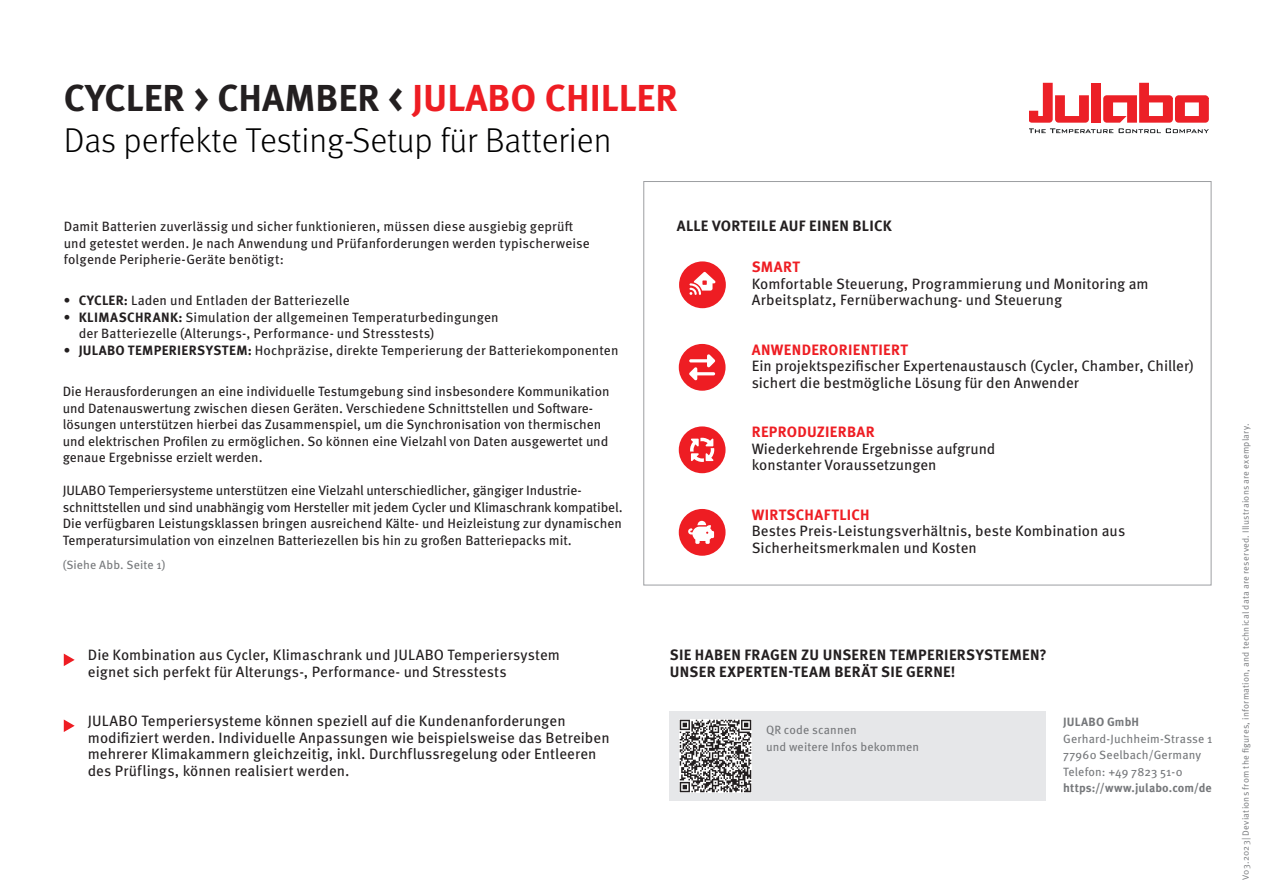
<style>
.page{position:relative;width:1263px;height:893px;background:#fff}
.page>*{position:absolute;margin:0;border:0;box-sizing:border-box;transform-origin:0 0}
.t1{font:700 37.5px "Meta Pro";color:#231f20}
.t2{font:300 34.5px "Meta Pro";color:#000001}
.t3{font:15px/16.5px "Meta Pro";color:#231f20}
.t4{font:700 15px/16.5px "Meta Pro";letter-spacing:.02em;color:#231f20}
.t5{font:700 15px "Meta Pro";letter-spacing:.02em;color:#ee1d23}
.t6{font:13.5px/16.5px "Meta Pro";color:#231f20}
.t7{font:12px/16.5px "Meta Pro";letter-spacing:.01em;color:#76787b}
.t8{font:700 12px "Meta Pro";letter-spacing:.01em;color:#76787b}
.t9{font:9px "Meta Pro Norm";letter-spacing:.025em;color:#76787b}
.s1{color:#ee1d23}
.s2{font-weight:700}
</style>
<div class="page">
<div style="left:679px;top:509px;width:46px;height:47px;background:#ee1d23;border-radius:50%"></div>
<div style="left:679px;top:344px;width:46px;height:47px;background:#ee1d23;border-radius:50%"></div>
<div style="left:679px;top:261px;width:47px;height:47px;background:#ee1d23;border-radius:50%"></div>
<div style="left:670px;top:711px;width:376px;height:89px;background:#e6e7e9"></div>
<div style="left:679px;top:426px;width:46px;height:47px;background:#ee1d23;border-radius:50%"></div>
<svg style="left:1029px;top:83px;width:180px;height:50px"></svg>
<svg style="left:688px;top:521px;width:26px;height:23px"></svg>
<svg style="left:690px;top:438px;width:24px;height:24px"></svg>
<svg style="left:689px;top:354px;width:26px;height:26px"></svg>
<svg style="left:689px;top:272px;width:26px;height:23px"></svg>
<svg style="left:64px;top:654px;width:11px;height:12px"></svg>
<svg style="left:64px;top:719px;width:11px;height:13px"></svg>
<img style="left:679px;top:720px;width:73px;height:72px">
<h1 class="t1" style="left:64px;top:69px;width:615px">CYCLER &gt; CHAMBER &lt; <span class="s1">JULABO CHILLER</span></h1>
<h2 class="t2" style="left:64px;top:115px;width:549px">Das perfekte Testing-Setup für Batterien</h2>
<p class="t6" style="left:64px;top:217px;width:528px">Damit Batterien zuverlässig und sicher funktionieren, müssen diese ausgiebig geprüft und getestet werden. Je nach Anwendung und Prüfanforderungen werden typischerweise folgende Peripherie-Geräte benötigt:</p>
<p class="t6" style="left:64px;top:291px;width:287px"><span class="s2">• CYCLER:</span> Laden und Entladen der Batteriezelle</p>
<p class="t6" style="left:79px;top:308px;width:422px;text-indent:-15px"><span class="s2">• KLIMASCHRANK:</span> Simulation der allgemeinen Temperaturbedingungen der Batteriezelle (Alterungs-, Performance- und Stresstests)</p>
<p class="t6" style="left:64px;top:341px;width:556px"><span class="s2">• JULABO TEMPERIERSYSTEM:</span> Hochpräzise, direkte Temperierung der Batteriekomponenten</p>
<p class="t6" style="left:63px;top:382px;width:548px">Die Herausforderungen an eine individuelle Testumgebung sind insbesondere Kommunikation und Datenauswertung zwischen diesen Geräten. Verschiedene Schnittstellen und Software&shy;lösungen unterstützen hierbei das Zusammenspiel, um die Synchronisation von thermischen und elektrischen Profilen zu ermöglichen. So können eine Vielzahl von Daten ausgewertet und genaue Ergebnisse erzielt werden.</p>
<p class="t6" style="left:63px;top:481px;width:561px">JULABO Temperiersysteme unterstützen eine Vielzahl unterschiedlicher, gängiger Industrie&shy;schnittstellen und sind unabhängig vom Hersteller mit jedem Cycler und Klimaschrank kompatibel.<br>Die verfügbaren Leistungsklassen bringen ausreichend Kälte- und Heizleistung zur dynamischen Temperatursimulation von einzelnen Batteriezellen bis hin zu großen Batteriepacks mit.</p>
<p class="t7" style="left:63px;top:556px;width:104px">(Siehe Abb. Seite 1)</p>
<p class="t3" style="left:88px;top:646px;width:474px">Die Kombination aus Cycler, Klimaschrank und JULABO Temperiersystem eignet sich perfekt für Alterungs-, Performance- und Stresstests</p>
<p class="t3" style="left:88px;top:712px;width:523px">JULABO Temperiersysteme können speziell auf die Kundenanforderungen modifiziert werden. Individuelle Anpassungen wie beispielsweise das Betreiben mehrerer Klimakammern gleichzeitig, inkl. Durchflussregelung oder Entleeren des Prüflings, können realisiert werden.</p>
<p class="t4" style="left:677px;top:217px;width:217px">ALLE VORTEILE AUF EINEN BLICK</p>
<p class="t5" style="left:752px;top:255px;width:50px">SMART</p>
<p class="t3" style="left:752px;top:274px;width:398px">Komfortable Steuerung, Programmierung und Monitoring am<br>Arbeitsplatz, Fernüberwachung- und Steuerung</p>
<p class="t5" style="left:752px;top:338px;width:158px">ANWENDERORIENTIERT</p>
<p class="t3" style="left:752px;top:357px;width:444px">Ein projektspezifischer Expertenaustausch (Cycler, Chamber, Chiller) sichert die bestmögliche Lösung für den Anwender</p>
<p class="t5" style="left:752px;top:420px;width:124px">REPRODUZIERBAR</p>
<p class="t3" style="left:752px;top:439px;width:245px">Wiederkehrende Ergebnisse aufgrund konstanter Voraussetzungen</p>
<p class="t5" style="left:752px;top:503px;width:119px">WIRTSCHAFTLICH</p>
<p class="t3" style="left:752px;top:522px;width:375px">Bestes Preis-Leistungsverhältnis, beste Kombination aus<br>Sicherheitsmerkmalen und Kosten</p>
<p class="t4" style="left:670px;top:646px;width:378px">SIE HABEN FRAGEN ZU UNSEREN TEMPERIERSYSTEMEN?<br>UNSER EXPERTEN-TEAM BERÄT SIE GERNE!</p>
<p class="t7" style="left:766px;top:721px;width:155px">QR code scannen<br>und weitere Infos bekommen</p>
<p class="t8" style="left:1063px;top:712px;width:78px">JULABO GmbH</p>
<p class="t7" style="left:1063px;top:729px;width:151px">Gerhard-Juchheim-Strasse 1<br>77960 Seelbach/Germany<br>Telefon: +49 7823 51-0</p>
<p class="t8" style="left:1063px;top:778px;width:150px">https://www.julabo.com/de</p>
<p class="t9" style="left:1239px;top:880px;width:458px;rotate:-90deg">V03.2023| Deviations from the figures, information, and technical data are reserved. Illustraions are exemplary.</p>
</div>
